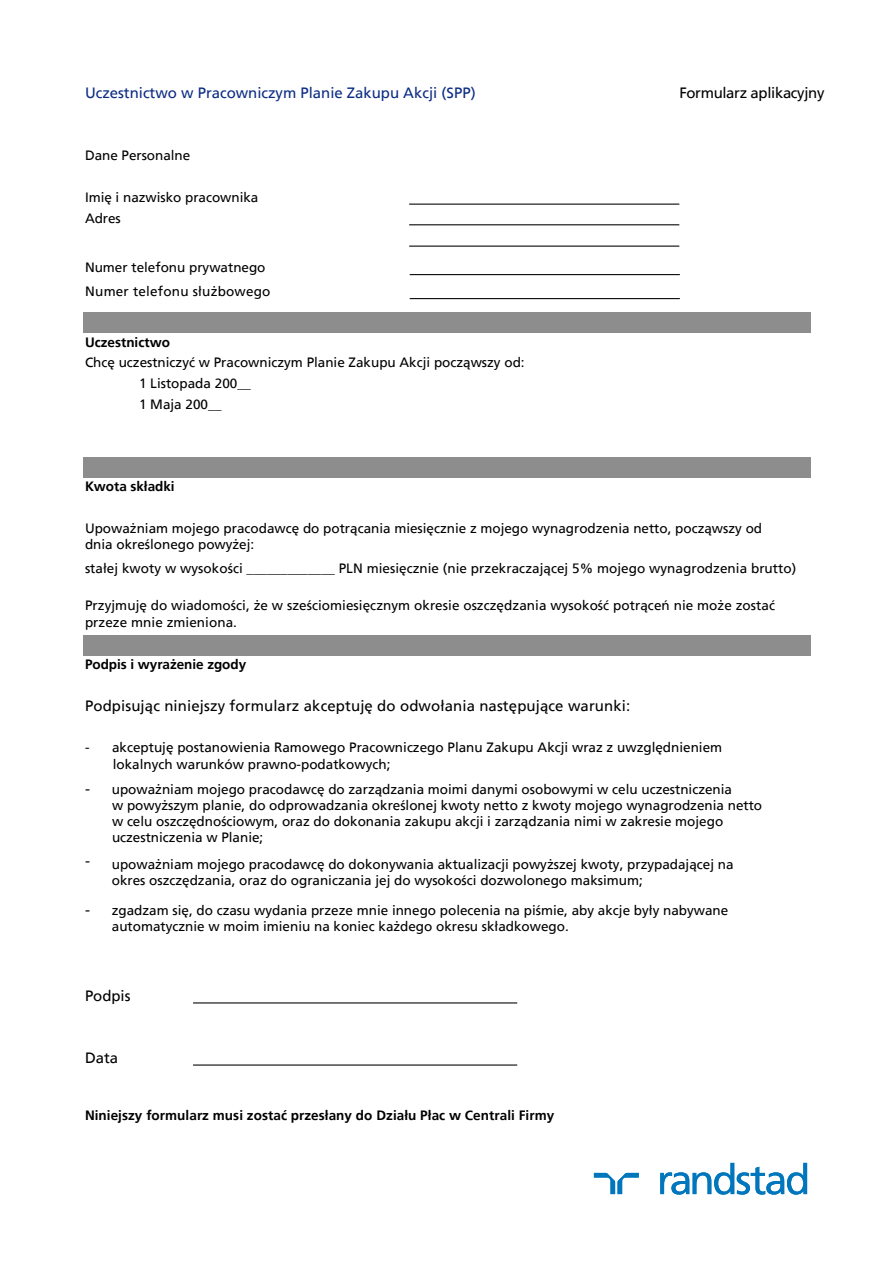
<style>
.page{position:relative;width:893px;height:1263px;background:#fff}
.page>*{position:absolute;margin:0;border:0;box-sizing:border-box;transform-origin:0 0}
.t1{font:15px "Frutiger LT Pl";letter-spacing:.01em;color:#000}
.t2{font:15px "Frutiger LT Pl";color:#0c2c84}
.t3{font:15px "Frutiger LT Pl";letter-spacing:-.025em;color:#000}
.t4{font:13.5px/16.2px "Frutiger LT Pl";color:#000}
.t5{font:700 13.5px "Frutiger LT Pl";letter-spacing:.005em;color:#000}
.s1{font-size:15px}
</style>
<div class="page">
<hr style="left:409px;top:204px;width:270px;height:1px;background:#000">
<hr style="left:409px;top:224px;width:270px;height:1px;background:#000">
<div style="left:83px;top:312px;width:727px;height:21px;background:#8d8d8d"></div>
<div style="left:83px;top:457px;width:727px;height:21px;background:#8d8d8d"></div>
<div style="left:83px;top:635px;width:727px;height:21px;background:#8d8d8d"></div>
<hr style="left:193px;top:1002px;width:324px;height:1px;background:#000">
<hr style="left:193px;top:1065px;width:324px;height:1px;background:#000">
<svg style="left:594px;top:1173px;width:44px;height:21px"></svg>
<svg style="left:660px;top:1163px;width:147px;height:32px"></svg>
<hr style="left:409px;top:246px;width:270px;height:1px;background:#000">
<hr style="left:409px;top:298px;width:270px;height:1px;background:#000">
<hr style="left:409px;top:274px;width:270px;height:1px;background:#000">
<p class="t2" style="left:85px;top:84px;width:392px">Uczestnictwo w Pracowniczym Planie Zakupu Akcji (SPP)</p>
<p class="t3" style="left:679px;top:84px;width:147px">Formularz aplikacyjny</p>
<p class="t4" style="left:85px;top:148px;width:107px">Dane Personalne</p>
<p class="t4" style="left:85px;top:187px;width:175px;line-height:20.7px">Imię i nazwisko pracownika<br>Adres</p>
<p class="t4" style="left:85px;top:255px;width:187px;line-height:24px">Numer telefonu prywatnego<br>Numer telefonu służbowego</p>
<p class="t5" style="left:85px;top:334px;width:86px">Uczestnictwo</p>
<p class="t4" style="left:139px;top:352px;width:387px;line-height:20.7px;text-indent:-54px">Chcę uczestniczyć w Pracowniczym Planie Zakupu Akcji począwszy od:<br>1 Listopada 200__<br>1 Maja 200__</p>
<p class="t5" style="left:85px;top:479px;width:91px">Kwota składki</p>
<p class="t4" style="left:85px;top:520px;width:678px">Upoważniam mojego pracodawcę do potrącania miesięcznie z mojego wynagrodzenia netto, począwszy od dnia określonego powyżej:</p>
<p class="t4" style="left:85px;top:560px;width:712px">stałej kwoty w wysokości _____________ PLN miesięcznie (nie przekraczającej 5% mojego wynagrodzenia brutto)</p>
<p class="t4" style="left:85px;top:598px;width:691px">Przyjmuję do wiadomości, że w sześciomiesięcznym okresie oszczędzania wysokość potrąceń nie może zostać przeze mnie zmieniona.</p>
<p class="t5" style="left:85px;top:657px;width:163px">Podpis i wyrażenie zgody</p>
<p class="t1" style="left:85px;top:697px;width:547px">Podpisując niniejszy formularz akceptuję do odwołania następujące warunki:</p>
<p class="t4" style="left:113px;top:740px;width:611px;text-indent:-28px">- akceptuję postanowienia Ramowego Pracowniczego Planu Zakupu Akcji wraz z uwzględnieniem lokalnych warunków prawno-podatkowych;</p>
<p class="t4" style="left:112px;top:781px;width:651px;text-indent:-27px"><span class="s1">-</span> upoważniam mojego pracodawcę do zarządzania moimi danymi osobowymi w celu uczestniczenia<br>w powyższym planie, do odprowadzania określonej kwoty netto z kwoty mojego wynagrodzenia netto w celu oszczędnościowym, oraz do dokonania zakupu akcji i zarządzania nimi w zakresie mojego uczestniczenia w Planie;</p>
<p class="t4" style="left:112px;top:856px;width:623px;text-indent:-27px"><sup>-</sup> upoważniam mojego pracodawcę do dokonywania aktualizacji powyższej kwoty, przypadającej na okres oszczędzania, oraz do ograniczania jej do wysokości dozwolonego maksimum;</p>
<p class="t4" style="left:112px;top:902px;width:618px">zgadzam się, do czasu wydania przeze mnie innego polecenia na piśmie, aby akcje były nabywane automatycznie w moim imieniu na koniec każdego okresu składkowego.</p>
<p class="t1" style="left:85px;top:901px;width:6px">-</p>
<p class="t1" style="left:85px;top:987px;width:47px">Podpis</p>
<p class="t1" style="left:85px;top:1049px;width:35px">Data</p>
<p class="t5" style="left:85px;top:1108px;width:470px">Niniejszy formularz musi zostać przesłany do Działu Płac w Centrali Firmy</p>
</div>
